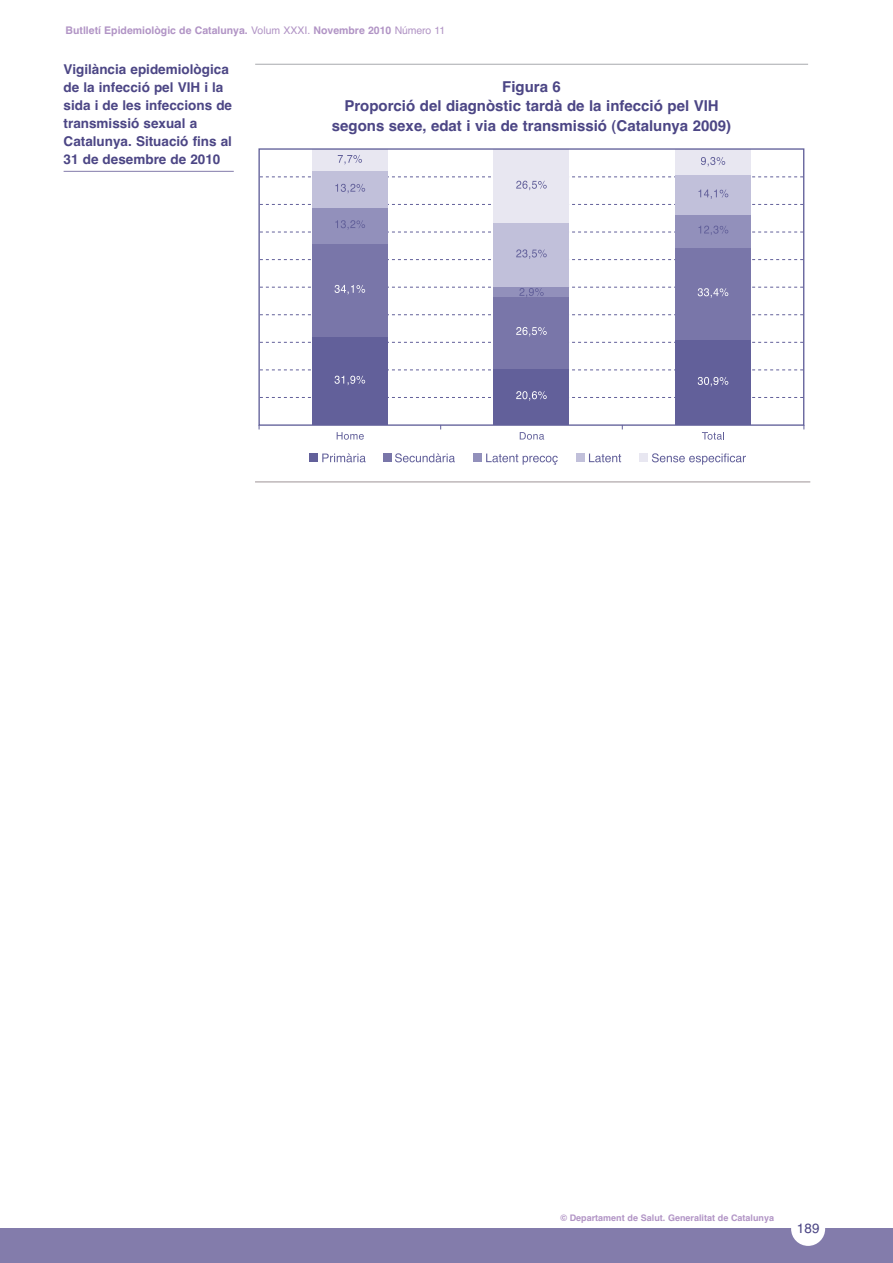
<style>
.page{position:relative;width:893px;height:1263px;background:#fff}
.page>*{position:absolute;margin:0;border:0;box-sizing:border-box;transform-origin:0 0}
.t1{font:700 15px/19.5px "Helvetica";color:#4c4685;text-align:center}
.t2{font:700 13.5px/18px "Helvetica";color:#4c4685}
.t3{font:13.5px "Helvetica";color:#4c4685}
.t4{font:700 10.5px "Helvetica";color:#b194c5}
.t5{font:700 9px "Helvetica";color:#b194c5}
.s1{font-weight:400}
</style>
<div class="page">
<div style="left:0;top:1229px;width:892px;height:34px;background:#837cab"></div>
<div style="left:791px;top:1212px;width:34px;height:34px;background:#fff;border-radius:50%"></div>
<hr style="left:64px;top:171px;width:170px;height:1px;background:#837cab">
<hr style="left:255px;top:64px;width:553px;height:1px;background:#a8a9ad">
<hr style="left:255px;top:482px;width:555px;height:1px;background:#9d9397">
<svg style="left:260px;top:314px;width:542px;height:1px"></svg>
<div style="left:675px;top:339px;width:75px;height:86px;background:#62609a"></div>
<div style="left:675px;top:247px;width:75px;height:93px;background:#7976a9"></div>
<div style="left:675px;top:214px;width:75px;height:34px;background:#9290bb"></div>
<div style="left:675px;top:175px;width:75px;height:39px;background:#c1c0da"></div>
<div style="left:675px;top:149px;width:75px;height:26px;background:#e8e7f1"></div>
<svg style="left:701px;top:157px;width:24px;height:10px"></svg>
<div style="left:493px;top:368px;width:76px;height:57px;background:#62609a"></div>
<div style="left:493px;top:296px;width:76px;height:72px;background:#7976a9"></div>
<div style="left:493px;top:222px;width:76px;height:65px;background:#c1c0da"></div>
<div style="left:493px;top:149px;width:76px;height:74px;background:#e8e7f1"></div>
<svg style="left:260px;top:327px;width:542px;height:16px"></svg>
<svg style="left:260px;top:249px;width:542px;height:11px"></svg>
<svg style="left:336px;top:432px;width:28px;height:8px"></svg>
<svg style="left:519px;top:432px;width:25px;height:8px"></svg>
<svg style="left:702px;top:432px;width:22px;height:8px"></svg>
<svg style="left:322px;top:453px;width:44px;height:9px"></svg>
<div style="left:309px;top:454px;width:9px;height:8px;background:#62609a"></div>
<svg style="left:395px;top:453px;width:60px;height:9px"></svg>
<div style="left:383px;top:454px;width:8px;height:8px;background:#7976a9"></div>
<svg style="left:486px;top:454px;width:71px;height:11px"></svg>
<div style="left:473px;top:454px;width:9px;height:8px;background:#9290bb"></div>
<svg style="left:589px;top:454px;width:32px;height:8px"></svg>
<div style="left:576px;top:454px;width:9px;height:8px;background:#c1c0da"></div>
<svg style="left:652px;top:453px;width:94px;height:12px"></svg>
<div style="left:639px;top:454px;width:9px;height:8px;background:#e8e7f1"></div>
<div style="left:312px;top:337px;width:75px;height:88px;background:#62609a"></div>
<svg style="left:260px;top:370px;width:542px;height:31px"></svg>
<div style="left:312px;top:244px;width:75px;height:93px;background:#7976a9"></div>
<div style="left:312px;top:207px;width:75px;height:37px;background:#9290bb"></div>
<div style="left:312px;top:171px;width:75px;height:36px;background:#c1c0da"></div>
<div style="left:312px;top:149px;width:75px;height:22px;background:#e8e7f1"></div>
<svg style="left:260px;top:285px;width:542px;height:13px"></svg>
<svg style="left:260px;top:220px;width:542px;height:15px"></svg>
<svg style="left:260px;top:177px;width:542px;height:28px"></svg>
<svg style="left:338px;top:155px;width:24px;height:9px"></svg>
<div style="left:258px;top:148px;width:546px;height:278px;border:1px solid #62609a"></div>
<p class="t4" style="left:65px;top:27px;width:381px">Butlletí Epidemiològic de Catalunya. <span class="s1">Volum XXXI.</span> Novembre 2010 <span class="s1">Número 11</span></p>
<p class="t2" style="left:64px;top:61px;width:170px">Vigilància epidemiològica de la infecció pel VIH i la sida i de les infeccions de transmissió sexual a<br>Catalunya. Situació fins al<br>31 de desembre de 2010</p>
<p class="t1" style="left:332px;top:78px;width:401px">Figura 6<br>Proporció del diagnòstic tardà de la infecció pel VIH segons sexe, edat i via de transmissió (Catalunya 2009)</p>
<p class="t5" style="left:560px;top:1215px;width:215px">© Departament de Salut. Generalitat de Catalunya</p>
<p class="t3" style="left:797px;top:1223px;width:24px">189</p>
</div>
